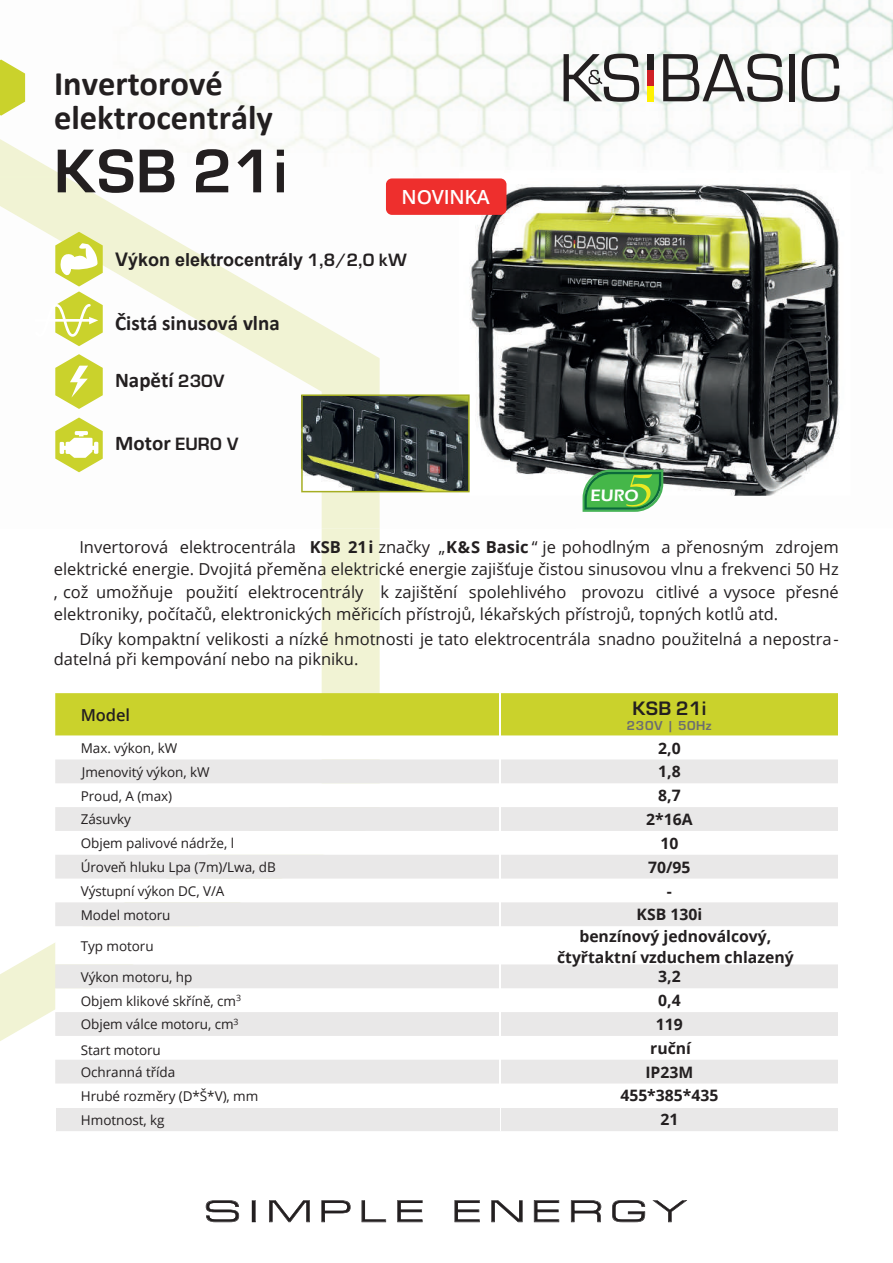
<style>
.page{position:relative;width:893px;height:1263px;background:#fff}
.page>*{position:absolute;margin:0;border:0;box-sizing:border-box;transform-origin:0 0}
.t1{font:57px "Europe Demi C";color:#231f20}
.t2{font:700 34.5px/34.5px "Calibri";color:#231f20}
.t3{font:700 21px "Calibri";color:#231f20}
.t4{font:600 19.5px "Open Sans";letter-spacing:-.01em;color:#fff}
.t5{font:700 18px "Arial";color:#231f20}
.t6{font:18px "Europe Demi C";color:#231f20}
.t7{font:600 17.1px "Eras ITC";color:#fff}
.t8{font:16.5px/22.5px "Open Sans";color:#231f20;text-align:justify}
.t9{font:600 16.5px "Open Sans";letter-spacing:-.005em;color:#231f20}
.t10{font:700 15.75px/23.9px "Open Sans";color:#231f20;text-align:center}
.t11{font:700 15.75px/21.5px "Open Sans";color:#231f20;text-align:center}
.t12{font:13.5px/22.4px "Open Sans";letter-spacing:-.005em;color:#231f20}
.t13{font:12px "Europe Demi C";letter-spacing:.05em;color:#6c6d70}
.s1{font-family:"Europe Demi PL";font-weight:400}
.s2{font-family:"Europe Demi PL";font-weight:400;font-size:16.5px}
.s3{font-family:"Helvetica";font-size:16.5px}
.s4{font-weight:700}
.s5{font-style:inherit}
</style>
<div class="page">
<img style="left:0;top:0;width:893px;height:512px">
<svg style="left:564px;top:54px;width:75px;height:48px"></svg>
<svg style="left:663px;top:54px;width:120px;height:48px"></svg>
<div style="left:789px;top:54px;width:5px;height:47px;background:#231f20"></div>
<svg style="left:802px;top:54px;width:37px;height:48px"></svg>
<div style="left:647px;top:54px;width:7px;height:16px;background:#231f20"></div>
<div style="left:647px;top:70px;width:7px;height:16px;background:#cf2026"></div>
<div style="left:647px;top:86px;width:7px;height:16px;background:#fff101"></div>
<svg style="left:0;top:529px;width:380px;height:512px"></svg>
<img style="left:0;top:139px;width:380px;height:390px">
<svg style="left:0;top:60px;width:25px;height:56px"></svg>
<svg style="left:206px;top:1200px;width:33px;height:22px"></svg>
<svg style="left:252px;top:1200px;width:4px;height:22px"></svg>
<svg style="left:269px;top:1200px;width:41px;height:22px"></svg>
<svg style="left:321px;top:1200px;width:30px;height:22px"></svg>
<svg style="left:362px;top:1200px;width:24px;height:22px"></svg>
<svg style="left:397px;top:1200px;width:26px;height:22px"></svg>
<svg style="left:454px;top:1200px;width:26px;height:22px"></svg>
<svg style="left:491px;top:1200px;width:32px;height:22px"></svg>
<svg style="left:534px;top:1200px;width:25px;height:22px"></svg>
<svg style="left:571px;top:1200px;width:30px;height:22px"></svg>
<svg style="left:612px;top:1200px;width:33px;height:22px"></svg>
<svg style="left:652px;top:1200px;width:35px;height:22px"></svg>
<img style="left:459px;top:170px;width:392px;height:326px">
<div style="left:386px;top:178px;width:120px;height:37px;background:#ee2f2d;border-radius:6px"></div>
<svg style="left:55px;top:354px;width:48px;height:55px"></svg>
<svg style="left:55px;top:417px;width:48px;height:55px"></svg>
<svg style="left:34px;top:232px;width:69px;height:114px"></svg>
<svg style="left:55px;top:926px;width:783px;height:205px"></svg>
<svg style="left:55px;top:693px;width:783px;height:233px"></svg>
<hr style="left:499px;top:926px;width:2px;height:38px;background:#fff">
<hr style="left:499px;top:964px;width:2px;height:24px;background:#fff">
<hr style="left:499px;top:988px;width:2px;height:24px;background:#fff">
<hr style="left:499px;top:1012px;width:2px;height:24px;background:#fff">
<hr style="left:499px;top:1036px;width:2px;height:24px;background:#fff">
<hr style="left:499px;top:1060px;width:2px;height:23px;background:#fff">
<hr style="left:499px;top:1083px;width:2px;height:24px;background:#fff">
<hr style="left:55px;top:1107px;width:445px;height:1px;background:#fff">
<svg style="left:55px;top:1108px;width:1px;height:23px"></svg>
<hr style="left:500px;top:1107px;width:339px;height:1px;background:#fff">
<svg style="left:500px;top:1108px;width:1px;height:23px"></svg>
<svg style="left:301px;top:394px;width:169px;height:98px"></svg>
<svg style="left:583px;top:469px;width:80px;height:43px"></svg>
<h2 class="t2" style="left:54px;top:69px;width:220px">Invertorové elektrocentrály</h2>
<h1 class="t1" style="left:54px;top:138px;width:235px">KSB 21i</h1>
<p class="t4" style="left:402px;top:183px;width:90px">NOVINKA</p>
<p class="t5" style="left:115px;top:249px;width:293px"><span class="s1">V</span>ýkon elektrocentrály <span class="s2">1</span><span class="s3">,</span><span class="s2">8/2</span><span class="s3">,</span><span class="s2">0 KW</span></p>
<p class="t3" style="left:115px;top:314px;width:166px">Čistá sinusová vlna</p>
<p class="t3" style="left:115px;top:371px;width:111px">Napětí <span class="s2">230V</span></p>
<p class="t3" style="left:115px;top:434px;width:125px">Motor <span class="s2">EURO V</span></p>
<p class="t7" style="left:590px;top:485px;width:50px">EURO</p>
<p class="t8" style="left:54px;top:535px;width:786px;text-indent:26px">Invertorová elektrocentrála <span class="s4">KSB 21i</span> značky „<span class="s4">K&amp;S Basic</span> “ je pohodlným a přenosným zdrojem elektrické energie. Dvojitá přeměna elektrické energie zajišťuje čistou sinusovou vlnu a frekvenci 50 Hz , což umožňuje použití elektrocentrály k zajištění spolehlivého provozu citlivé a vysoce přesné elektroniky, počítačů, elektronických měřicích přístrojů, lékařských přístrojů, topných kotlů atd.</p>
<p class="t8" style="left:54px;top:628px;width:786px;line-height:20.5px;text-indent:26px">Díky kompaktní velikosti a nízké hmotnosti je tato elektrocentrála snadno použitelná a nepostra&shy;datelná při kempování nebo na pikniku.</p>
<p class="t9" style="left:81px;top:703px;width:51px">Model</p>
<p class="t6" style="left:632px;top:698px;width:75px">KSB 21i</p>
<p class="t13" style="left:627px;top:719px;width:86px">230V | 50Hz</p>
<p class="t12" style="left:81px;top:737px;width:98px">Max. výkon, kW</p>
<p class="t10" style="left:658px;top:735px;width:24px">2<span class="s5">,</span>0</p>
<p class="t12" style="left:82px;top:760px;width:129px">Jmenovitý výkon, kW</p>
<p class="t10" style="left:658px;top:759px;width:24px">1<span class="s5">,</span>8</p>
<p class="t12" style="left:81px;top:784px;width:93px">Proud, А (max)</p>
<p class="t10" style="left:646px;top:783px;width:48px">8<span class="s5">,</span>7<br>2*16А</p>
<p class="t12" style="left:81px;top:832px;width:155px">Objem palivové nádrže, l</p>
<p class="t10" style="left:660px;top:831px;width:19px">10</p>
<p class="t12" style="left:81px;top:856px;width:196px">Úroveň hluku Lpa (7m)/Lwa, dB</p>
<p class="t10" style="left:648px;top:855px;width:44px">70/95</p>
<p class="t12" style="left:81px;top:879px;width:145px">Výstupní výkon DC, V/А</p>
<p class="t10" style="left:637px;top:878px;width:67px">-<br>KSB 130i</p>
<p class="t12" style="left:81px;top:808px;width:52px">Zásuvky</p>
<p class="t12" style="left:81px;top:903px;width:91px">Model motoru</p>
<p class="t12" style="left:81px;top:934px;width:74px">Typ motoru</p>
<p class="t11" style="left:557px;top:925px;width:238px">benzínový jednoválcový, čtyřtaktní vzduchem chlazený</p>
<p class="t12" style="left:81px;top:965px;width:113px">Výkon motoru, hp</p>
<p class="t10" style="left:658px;top:964px;width:24px">3<span class="s5">,</span>2</p>
<p class="t12" style="left:81px;top:989px;width:162px">Objem klikové skříně, cm<sup>3</sup></p>
<p class="t10" style="left:658px;top:988px;width:24px">0<span class="s5">,</span>4</p>
<p class="t12" style="left:81px;top:1013px;width:159px">Objem válce motoru, cm<sup>3</sup></p>
<p class="t10" style="left:656px;top:1012px;width:28px">119</p>
<p class="t10" style="left:645px;top:1059px;width:49px">IP23M</p>
<p class="t12" style="left:81px;top:1084px;width:179px">Hrubé rozměry (D*Š*V), mm</p>
<p class="t10" style="left:620px;top:1083px;width:100px">455*385*435</p>
<p class="t12" style="left:81px;top:1108px;width:85px">Hmotnost, kg</p>
<p class="t10" style="left:660px;top:1107px;width:19px">21</p>
<p class="t11" style="left:650px;top:1037px;width:42px">ruční</p>
<p class="t12" style="left:81px;top:1038px;width:96px">Start motoru<br>Ochranná třída</p>
</div>
